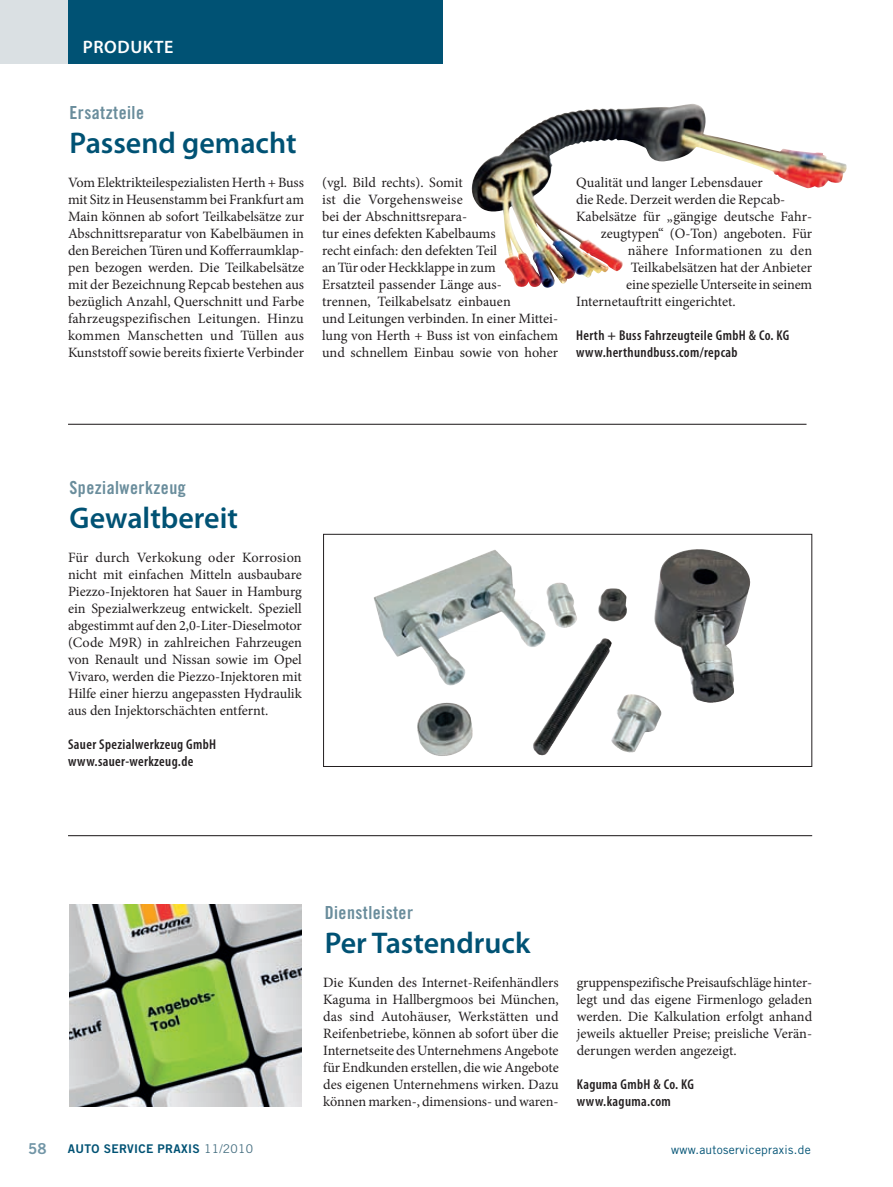
<style>
.page{position:relative;width:893px;height:1187px;background:#fff}
.page>*{position:absolute;margin:0;border:0;box-sizing:border-box;transform-origin:0 0}
.t1{font:600 30px "Myriad Pro";color:#005274}
.t2{font:18px "Trade Gothic LT Std Bd Cn 20";letter-spacing:.025em;color:#6a8d9c}
.t3{font:600 18px "Myriad Pro";letter-spacing:.03em;color:#fff}
.t4{font:15px "Trade Gothic LT Std Bd 2";color:#7195a6}
.t5{font:14.25px/17px "Minion Pro";color:#231f20;text-align:justify}
.t6{font:600 condensed 14.25px/17px "Myriad Pro";letter-spacing:.025em;color:#231f20}
.t7{font:14.25px "Minion Pro";letter-spacing:.02em;color:#231f20}
.t8{font:12px "Trade Gothic LT Std Bd 2";letter-spacing:.025em;color:#005274}
.t9{font:12px "Trade Gothic LT Std";letter-spacing:.025em;color:#005274}
.s1{font-family:"Trade Gothic LT Std";color:#456e80}
</style>
<div class="page">
<div style="left:0;top:0;width:68px;height:64px;background:#dae0e3"></div>
<div style="left:68px;top:0;width:374px;height:64px;background:#005274"></div>
<hr style="left:68px;top:423px;width:738px;height:2px;background:#231f20">
<hr style="left:68px;top:835px;width:744px;height:1px;background:#231f20">
<img style="left:471px;top:104px;width:376px;height:184px">
<img style="left:69px;top:904px;width:233px;height:202px">
<svg style="left:374px;top:549px;width:377px;height:207px"></svg>
<img style="left:654px;top:600px;width:37px;height:84px">
<div style="left:323px;top:534px;width:489px;height:232px;border:1px solid #231f20"></div>
<p class="t3" style="left:83px;top:35px;width:92px">Produkte</p>
<p class="t2" style="left:70px;top:102px;width:76px">Ersatzteile</p>
<h1 class="t1" style="left:70px;top:124px;width:229px">Passend gemacht</h1>
<p class="t5" style="left:68px;top:174px;width:238px">Vom Elektrikteilespezialisten Herth + Buss mit Sitz in Heusenstamm bei Frankfurt am Main können ab sofort Teilkabelsätze zur Abschnittsreparatur von Kabelbäumen in den Bereichen Türen und Kofferraumklap&shy;pen bezogen werden. Die Teilkabelsätze mit der Bezeichnung Repcab bestehen aus bezüglich Anzahl, Querschnitt und Farbe fahrzeugspezifischen Leitungen. Hinzu kommen Manschetten und Tüllen aus Kunststoff sowie bereits fixierte Verbinder</p>
<p class="t5" style="left:322px;top:174px;width:238px;text-align:left">(vgl. Bild rechts). Somit<br>ist die Vorgehensweise<br>bei der Abschnittsrepara-<br>tur eines defekten Kabelbaums<br>recht einfach: den defekten Teil<br>an Tür oder Heckklappe in zum<br>Ersatzteil passender Länge aus-<br>trennen, Teilkabelsatz einbauen<br>und Leitungen verbinden. In einer Mittei&shy;lung von Herth + Buss ist von einfachem und schnellem Einbau sowie von hoher</p>
<p class="t5" style="left:576px;top:174px;width:188px">Qualität und langer Lebensdauer</p>
<p class="t5" style="left:576px;top:191px;width:211px">die Rede. Derzeit werden die Repcab-</p>
<p class="t5" style="left:576px;top:208px;width:238px">Kabelsätze für „gängige deutsche Fahr-</p>
<p class="t5" style="left:601px;top:225px;width:213px">zeugtypen“ (O-Ton) angeboten. Für</p>
<p class="t7" style="left:628px;top:241px;width:186px">nähere Informationen zu den</p>
<p class="t5" style="left:631px;top:259px;width:183px">Teilkabelsätzen hat der Anbieter</p>
<p class="t5" style="left:626px;top:276px;width:188px">eine spezielle Unterseite in seinem</p>
<p class="t5" style="left:576px;top:293px;width:161px">Internetauftritt eingerichtet.</p>
<p class="t6" style="left:576px;top:327px;width:215px">Herth + Buss Fahrzeugteile GmbH &amp; Co. KG www.herthundbuss.com/repcab</p>
<p class="t2" style="left:70px;top:476px;width:118px">Spezialwerkzeug</p>
<h1 class="t1" style="left:70px;top:498px;width:170px">Gewaltbereit</h1>
<p class="t5" style="left:68px;top:548px;width:235px">Für durch Verkokung oder Korrosion nicht mit einfachen Mitteln ausbaubare Piezzo-Injektoren hat Sauer in Hamburg ein Spezialwerkzeug entwickelt. Speziell abgestimmt auf den 2,0-Liter-Dieselmotor (Code M9R) in zahlreichen Fahrzeugen von Renault und Nissan sowie im Opel Vivaro, werden die Piezzo-Injektoren mit Hilfe einer hierzu angepassten Hydraulik aus den Injektorschächten entfernt.</p>
<p class="t6" style="left:68px;top:735px;width:150px">Sauer Spezialwerkzeug GmbH www.sauer-werkzeug.de</p>
<p class="t2" style="left:325px;top:901px;width:90px">Dienstleister</p>
<h1 class="t1" style="left:325px;top:923px;width:208px">Per Tastendruck</h1>
<p class="t5" style="left:323px;top:973px;width:237px">Die Kunden des Internet-Reifenhändlers Kaguma in Hallbergmoos bei München, das sind Autohäuser, Werkstätten und Reifenbetriebe, können ab sofort über die Internetseite des Unternehmens Angebote für Endkunden erstellen, die wie Angebote des eigenen Unternehmens wirken. Dazu können marken-, dimensions- und waren-</p>
<p class="t5" style="left:577px;top:973px;width:237px">gruppenspezifische Preisaufschläge hinter&shy;legt und das eigene Firmenlogo geladen werden. Die Kalkulation erfolgt anhand jeweils aktueller Preise; preisliche Verän&shy;derungen werden angezeigt.</p>
<p class="t6" style="left:577px;top:1075px;width:119px">Kaguma GmbH &amp; Co. KG www.kaguma.com</p>
<p class="t4" style="left:28px;top:1139px;width:20px">58</p>
<p class="t8" style="left:68px;top:1141px;width:187px">AUTO SERVICE PRAXIS <span class="s1">11/2010</span></p>
<p class="t9" style="left:671px;top:1141px;width:141px">www.autoservicepraxis.de</p>
</div>
